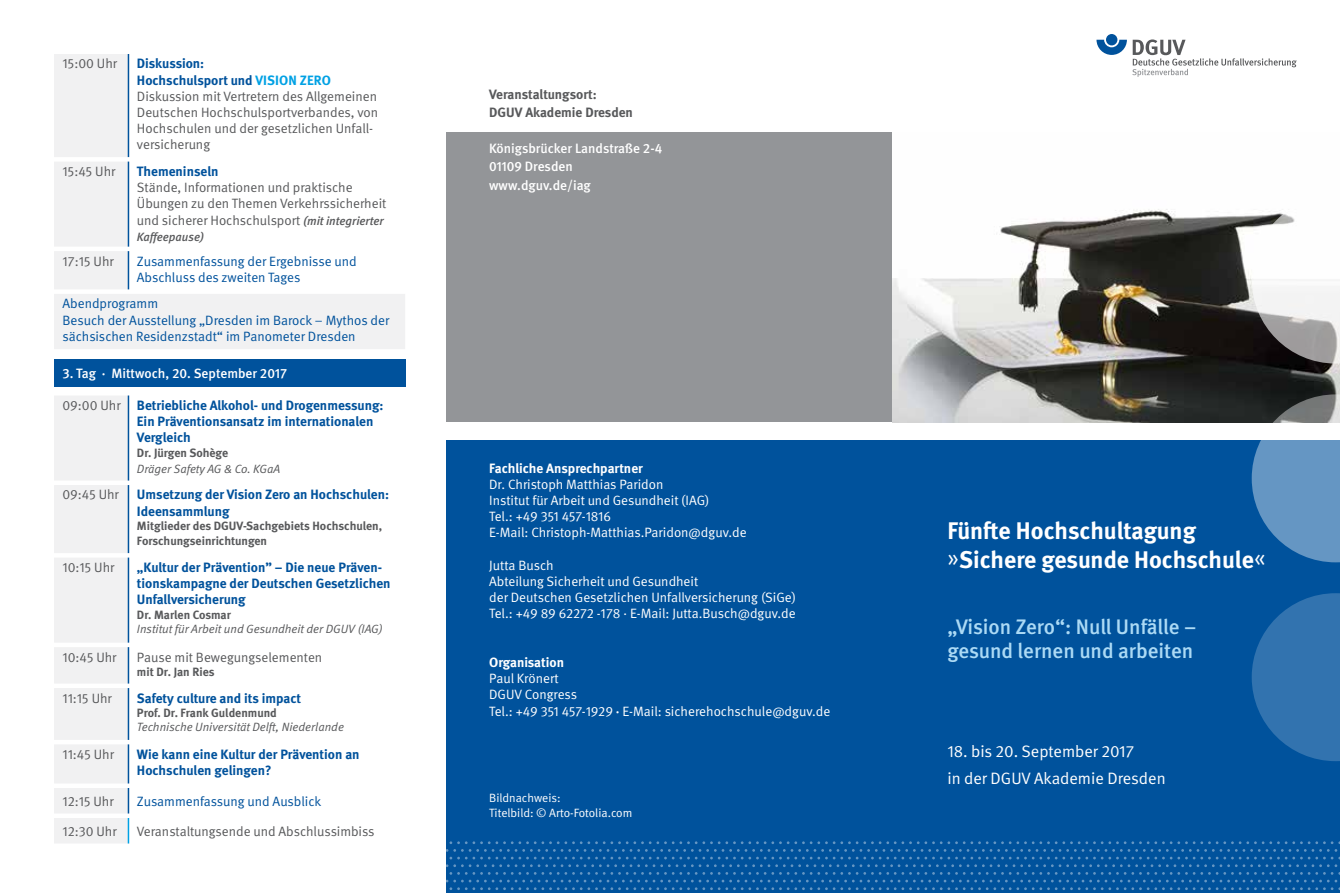
<style>
.page{position:relative;width:1340px;height:893px;background:#fff}
.page>*{position:absolute;margin:0;border:0;box-sizing:border-box;transform-origin:0 0}
.t1{font:700 24px/28.8px "DGUV Meta";color:#fff}
.t2{font:500 21px/24px "DGUV Meta";color:#acdaf5}
.t3{font:16.5px/27px "DGUV Meta";color:#fff}
.t4{font:13.5px/16.2px "DGUV Meta";color:#58595b}
.t5{font:13.5px/16.2px "DGUV Meta";color:#fff}
.t6{font:700 13.5px/16.2px "DGUV Meta";color:#00529c}
.t7{font:13.5px/16.2px "DGUV Meta";color:#00529c}
.t8{font:500 13.5px/18.1px "DGUV Meta";color:#fff}
.t9{font:700 13.5px/18.1px "DGUV Meta";color:#58595b}
.t10{font:700 13.5px "DGUV Meta";color:#fff}
.t11{font:700 12px/14.4px "DGUV Meta";color:#58595b}
.t12{font:italic 12px "DGUV Meta";color:#58595b}
.t13{font:12px/14.4px "DGUV Meta";letter-spacing:-.005em;color:#fff}
.t14{font:italic 500 12px "DGUV Meta";color:#58595b}
.s1{font-weight:700;color:#00529c}
.s2{font-weight:700;color:#00a1e4}
.s3{font-weight:500;font-style:italic;font-size:12px}
.s4{font-weight:400;color:#58595b}
.s5{font-style:italic}
.s6{font-weight:500}
.s7{font-weight:400}
</style>
<div class="page">
<div style="left:446px;top:440px;width:893px;height:453px;background:#00529c"></div>
<img style="left:892px;top:209px;width:447px;height:213px">
<svg style="left:1096px;top:40px;width:30px;height:15px"></svg>
<div style="left:1106px;top:34px;width:11px;height:11px;background:#00529c;border-radius:50%"></div>
<svg style="left:1132px;top:39px;width:164px;height:38px"></svg>
<svg style="left:1251px;top:394px;width:88px;height:168px"></svg>
<svg style="left:1251px;top:593px;width:88px;height:168px"></svg>
<svg style="left:1251px;top:209px;width:88px;height:155px"></svg>
<div style="left:446px;top:133px;width:446px;height:289px;background:#939598"></div>
<svg style="left:446px;top:841px;width:893px;height:49px"></svg>
<svg style="left:54px;top:54px;width:351px;height:295px"></svg>
<hr style="left:128px;top:54px;width:1px;height:103px;background:#00529c">
<hr style="left:128px;top:162px;width:1px;height:85px;background:#00529c">
<hr style="left:128px;top:251px;width:1px;height:38px;background:#00529c">
<div style="left:54px;top:359px;width:351px;height:27px;background:#00529c"></div>
<svg style="left:54px;top:395px;width:75px;height:448px"></svg>
<p class="t4" style="left:63px;top:56px;width:56px">15:00 Uhr</p>
<p class="t4" style="left:137px;top:56px;width:243px"><span class="s1">Diskussion:<br>Hochschulsport und</span> <span class="s2">VISION ZERO<br></span>Diskussion mit Vertretern des Allgemeinen<br>Deutschen Hochschulsportverbandes, von<br>Hochschulen und der gesetzlichen Unfall&shy;versicherung</p>
<p class="t4" style="left:63px;top:164px;width:54px">15:45 Uhr</p>
<p class="t6" style="left:137px;top:164px;width:83px">Themeninseln</p>
<p class="t4" style="left:137px;top:180px;width:251px">Stände, Informationen und praktische<br>Übungen zu den Themen Verkehrssicherheit und sicherer Hochschulsport <span class="s3">(mit integrierter</span></p>
<p class="t14" style="left:137px;top:230px;width:68px">Kaffeepause)</p>
<p class="t4" style="left:63px;top:253px;width:53px">17:15 Uhr</p>
<p class="t7" style="left:137px;top:253px;width:221px">Zusammenfassung der Ergebnisse und<br>Abschluss des zweiten Tages</p>
<p class="t7" style="left:63px;top:296px;width:328px">Abendprogramm<br>Besuch der Ausstellung „Dresden im Barock – Mythos der sächsischen Residenzstadt“ im Panometer Dresden</p>
<p class="t8" style="left:63px;top:365px;width:226px">3. Tag · Mittwoch, 20. September 2017</p>
<p class="t6" style="left:137px;top:398px;width:248px;text-indent:-74px"><span class="s4">09:00 Uhr</span> Betriebliche Alkohol- und Drogenmessung:<br>Ein Präventionsansatz im internationalen<br>Vergleich</p>
<p class="t11" style="left:137px;top:446px;width:93px">Dr. Jürgen Sohège</p>
<p class="t12" style="left:137px;top:462px;width:145px">Dräger Safety AG &amp; Co. KGaA</p>
<p class="t4" style="left:63px;top:487px;width:58px">09:45 Uhr</p>
<p class="t6" style="left:137px;top:487px;width:254px">Umsetzung der Vision Zero an Hochschulen:<br>Ideensammlung</p>
<p class="t11" style="left:137px;top:519px;width:247px">Mitglieder des DGUV-Sachgebiets Hochschulen,<br>Forschungseinrichtungen</p>
<p class="t4" style="left:63px;top:560px;width:53px">10:15 Uhr</p>
<p class="t6" style="left:137px;top:560px;width:255px">„Kultur der Prävention” – Die neue Präven&shy;tionskampagne der Deutschen Gesetzlichen<br>Unfallversicherung</p>
<p class="t11" style="left:137px;top:608px;width:95px">Dr. Marlen Cosmar</p>
<p class="t12" style="left:137px;top:622px;width:247px">Institut für Arbeit und Gesundheit der DGUV (IAG)</p>
<p class="t4" style="left:63px;top:649px;width:55px">10:45 Uhr</p>
<p class="t4" style="left:137px;top:649px;width:187px">Pause mit Bewegungselementen</p>
<p class="t11" style="left:137px;top:665px;width:79px">mit Dr. Jan Ries</p>
<p class="t4" style="left:63px;top:690px;width:51px">11:15 Uhr</p>
<p class="t6" style="left:137px;top:690px;width:166px">Safety culture and its impact</p>
<p class="t11" style="left:137px;top:706px;width:141px">Prof. Dr. Frank Guldenmund</p>
<p class="t12" style="left:137px;top:720px;width:208px">Technische Universität Delft, Niederlande</p>
<p class="t4" style="left:63px;top:746px;width:53px">11:45 Uhr</p>
<p class="t6" style="left:137px;top:746px;width:224px">Wie kann eine Kultur der Prävention an<br>Hochschulen gelingen?</p>
<p class="t4" style="left:63px;top:793px;width:53px">12:15 Uhr</p>
<p class="t7" style="left:137px;top:793px;width:186px">Zusammenfassung und Ausblick</p>
<p class="t4" style="left:63px;top:823px;width:56px">12:30 Uhr</p>
<p class="t4" style="left:137px;top:823px;width:239px">Veranstaltungsende und Abschlussimbiss</p>
<p class="t9" style="left:489px;top:86px;width:145px">Veranstaltungsort:<br>DGUV Akademie Dresden</p>
<p class="t8" style="left:489px;top:140px;width:174px">Königsbrücker Landstraße 2-4<br>01109 Dresden www.dguv.de/iag</p>
<p class="t10" style="left:489px;top:460px;width:155px">Fachliche Ansprechpartner</p>
<p class="t5" style="left:489px;top:476px;width:259px">Dr. Christoph Matthias Paridon<br>Institut für Arbeit und Gesundheit (IAG)<br>Tel.: +49 351 457-1816<br>E-Mail: Christoph-Matthias.Paridon@dguv.de</p>
<p class="t5" style="left:489px;top:557px;width:308px">Jutta Busch<br>Abteilung Sicherheit und Gesundheit<br>der Deutschen Gesetzlichen Unfallversicherung (SiGe)<br>Tel.: +49 89 62272 -178 <span class="s5">·</span> E-Mail: Jutta.Busch@dguv.de</p>
<p class="t10" style="left:489px;top:654px;width:76px">Organisation</p>
<p class="t5" style="left:489px;top:671px;width:343px">Paul Krönert<br>DGUV Congress<br>Tel.: +49 351 457-1929 <span class="s6">·</span> E-Mail: sicherehochschule@dguv.de</p>
<p class="t13" style="left:489px;top:791px;width:145px">Bildnachweis:<br>Titelbild: © Arto-Fotolia.com</p>
<h1 class="t1" style="left:947px;top:517px;width:320px">Fünfte Hochschultagung <span class="s7">»</span>Sichere gesunde Hochschule<span class="s7">«</span></h1>
<h2 class="t2" style="left:947px;top:615px;width:250px">„Vision Zero“: Null Unfälle – gesund lernen und arbeiten</h2>
<p class="t3" style="left:947px;top:738px;width:220px">18. bis 20. September 2017<br>in der DGUV Akademie Dresden</p>
</div>
